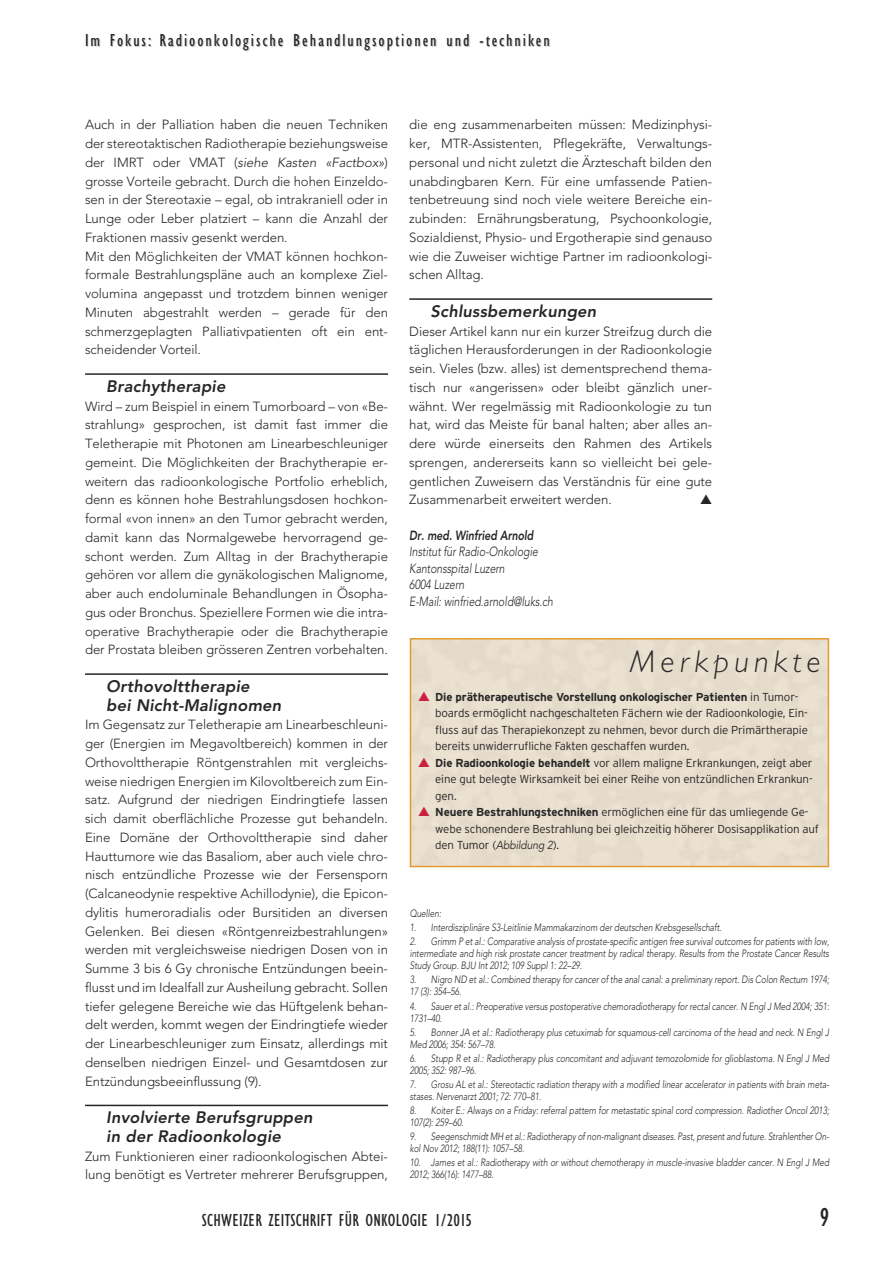
<style>
.page{position:relative;width:893px;height:1263px;background:#fff}
.page>*{position:absolute;margin:0;border:0;box-sizing:border-box;transform-origin:0 0}
.t1{font:italic 300 31.5px "Gill Sans";letter-spacing:.165em;color:#272627}
.t2{font:condensed 27px "Gill Sans";color:#272627}
.t3{font:condensed 18px "Gill Sans";letter-spacing:.11em;color:#272627}
.t4{font:condensed 18px "Gill Sans";letter-spacing:.015em;color:#272627}
.t5{font:italic 800 16.5px/18.8px "Avenir";letter-spacing:.01em;color:#272627}
.t6{font:300 13.2px/18.8px "Avenir";letter-spacing:-.005em;color:#272627;text-align:justify}
.t7{font:italic 300 13.2px/16.5px "Avenir";letter-spacing:-.005em;color:#272627;scale:.8 1}
.t8{font:italic 800 13.2px "Avenir";letter-spacing:-.005em;color:#272627;scale:.8 1}
.t9{font:300 11.55px/16.5px "Interstate";letter-spacing:-.015em;color:#272627}
.t10{font:italic 300 10.5px/12px "Avenir";letter-spacing:-.005em;color:#272627;scale:.8 1}
.s1{font-style:italic}
.s2{color:#cc203f}
.s3{font-weight:700}
.s4{font-family:"Avenir";font-weight:400;font-style:italic}
</style>
<div class="page">
<hr style="left:85px;top:373px;width:303px;height:2px;background:#272627">
<hr style="left:85px;top:673px;width:303px;height:2px;background:#272627">
<hr style="left:85px;top:1105px;width:303px;height:1px;background:#272627">
<hr style="left:409px;top:298px;width:303px;height:2px;background:#272627">
<div style="left:410px;top:638px;width:419px;height:229px;border:2px solid #e39a33"></div>
<h3 class="t3" style="left:85px;top:33px;width:466px">Im Fokus: Radioonkologische Behandlungsoptionen und -techniken</h3>
<p class="t6" style="left:85px;top:115px;width:304px;text-align:left">Auch in der Palliation haben die neuen Techniken der stereotaktischen Radiotherapie beziehungsweise der IMRT oder VMAT (<span class="s1">siehe Kasten «Factbox»</span>) grosse Vorteile gebracht. Durch die hohen Einzeldo&shy;sen in der Stereotaxie – egal, ob intrakraniell oder in Lunge oder Leber platziert – kann die Anzahl der Fraktionen massiv gesenkt werden.<br>Mit den Möglichkeiten der VMAT können hochkon&shy;formale Bestrahlungspläne auch an komplexe Ziel&shy;volumina angepasst und trotzdem binnen weniger Minuten abgestrahlt werden – gerade für den schmerzgeplagten Palliativpatienten oft ein ent&shy;scheidender Vorteil.</p>
<p class="t5" style="left:106px;top:377px;width:121px">Brachytherapie</p>
<p class="t6" style="left:85px;top:397px;width:304px">Wird – zum Beispiel in einem Tumorboard – von «Be&shy;strahlung» gesprochen, ist damit fast immer die Teletherapie mit Photonen am Linearbeschleuniger gemeint. Die Möglichkeiten der Brachytherapie er&shy;weitern das radioonkologische Portfolio erheblich, denn es können hohe Bestrahlungsdosen hochkon&shy;formal «von innen» an den Tumor gebracht werden, damit kann das Normalgewebe hervorragend ge&shy;schont werden. Zum Alltag in der Brachytherapie gehören vor allem die gynäkologischen Malignome, aber auch endoluminale Behandlungen in Ösopha&shy;gus oder Bronchus. Speziellere Formen wie die intra&shy;operative Brachytherapie oder die Brachytherapie der Prostata bleiben grösseren Zentren vorbehalten.</p>
<p class="t5" style="left:106px;top:677px;width:177px">Orthovolttherapie<br>bei Nicht-Malignomen</p>
<p class="t6" style="left:85px;top:715px;width:304px">Im Gegensatz zur Teletherapie am Linearbeschleuni&shy;ger (Energien im Megavoltbereich) kommen in der Orthovolttherapie Röntgenstrahlen mit vergleichs&shy;weise niedrigen Energien im Kilovoltbereich zum Ein&shy;satz. Aufgrund der niedrigen Eindringtiefe lassen sich damit oberflächliche Prozesse gut behandeln.<br>Eine Domäne der Orthovolttherapie sind daher Hauttumore wie das Basaliom, aber auch viele chro&shy;nisch entzündliche Prozesse wie der Fersensporn (Calcaneodynie respektive Achillodynie), die Epicon&shy;dylitis humeroradialis oder Bursitiden an diversen Gelenken. Bei diesen «Röntgenreizbestrahlungen» werden mit vergleichsweise niedrigen Dosen von in Summe 3 bis 6 Gy chronische Entzündungen beein&shy;flusst und im Idealfall zur Ausheilung gebracht. Sollen tiefer gelegene Bereiche wie das Hüftgelenk behan&shy;delt werden, kommt wegen der Eindringtiefe wieder der Linearbeschleuniger zum Einsatz, allerdings mit denselben niedrigen Einzel- und Gesamtdosen zur Entzündungsbeeinflussung (9).</p>
<p class="t5" style="left:106px;top:1108px;width:208px">Involvierte Berufsgruppen in der Radioonkologie</p>
<p class="t6" style="left:85px;top:1147px;width:304px">Zum Funktionieren einer radioonkologischen Abtei&shy;lung benötigt es Vertreter mehrerer Berufsgruppen,</p>
<p class="t6" style="left:409px;top:115px;width:304px">die eng zusammenarbeiten müssen: Medizinphysi&shy;ker, MTR-Assistenten, Pflegekräfte, Verwaltungs&shy;personal und nicht zuletzt die Ärzteschaft bilden den unabdingbaren Kern. Für eine umfassende Patien&shy;tenbetreuung sind noch viele weitere Bereiche ein&shy;zubinden: Ernährungsberatung, Psychoonkologie, Sozialdienst, Physio- und Ergotherapie sind genauso wie die Zuweiser wichtige Partner im radioonkologi&shy;schen Alltag.</p>
<p class="t5" style="left:431px;top:302px;width:167px">Schlussbemerkungen</p>
<p class="t6" style="left:409px;top:322px;width:304px">Dieser Artikel kann nur ein kurzer Streifzug durch die täglichen Herausforderungen in der Radioonkologie sein. Vieles (bzw. alles) ist dementsprechend thema&shy;tisch nur «angerissen» oder bleibt gänzlich uner&shy;wähnt. Wer regelmässig mit Radioonkologie zu tun hat, wird das Meiste für banal halten; aber alles an&shy;dere würde einerseits den Rahmen des Artikels sprengen, andererseits kann so vielleicht bei gele&shy;gentlichen Zuweisern das Verständnis für eine gute Zusammenarbeit erweitert werden.</p>
<p class="t8" style="left:409px;top:527px;width:157px">Dr. med. Winfried Arnold</p>
<p class="t7" style="left:409px;top:543px;width:181px">Institut für Radio-Onkologie<br>Kantonsspital Luzern<br>6004 Luzern<br>E-Mail: winfried.arnold@luks.ch</p>
<h1 class="t1" style="left:630px;top:649px;width:192px">Merkpunkte</h1>
<p class="t9" style="left:435px;top:688px;width:374px;text-indent:-17px"><span class="s2">▲</span> <span class="s3">Die prätherapeutische Vorstellung onkologischer Patienten</span> in Tumor&shy;boards ermöglicht nachgeschalteten Fächern wie der Radioonkologie, Ein&shy;fluss auf das Therapiekonzept zu nehmen, bevor durch die Primärtherapie bereits unwiderrufliche Fakten geschaffen wurden.</p>
<p class="t9" style="left:435px;top:754px;width:379px;text-align:justify;text-indent:-17px"><span class="s2">▲</span> <span class="s3">Die Radioonkologie behandelt</span> vor allem maligne Erkrankungen, zeigt aber eine gut belegte Wirksamkeit bei einer Reihe von entzündlichen Erkrankun&shy;gen.</p>
<p class="t9" style="left:435px;top:804px;width:385px;text-indent:-17px"><span class="s2">▲</span> <span class="s3">Neuere Bestrahlungstechniken</span> ermöglichen eine für das umliegende Ge&shy;webe schonendere Bestrahlung bei gleichzeitig höherer Dosisapplikation auf den Tumor (<span class="s4">Abbildung 2</span>).</p>
<p class="t10" style="left:410px;top:907px;width:41px">Quellen:</p>
<p class="t10" style="left:410px;top:921px;width:391px">1. Interdisziplinäre S3-Leitlinie Mammakarzinom der deutschen Krebsgesellschaft.</p>
<p class="t10" style="left:410px;top:936px;width:526px;text-align:justify">2. Grimm P et al.: Comparative analysis of prostate-specific antigen free survival outcomes for patients with low, intermediate and high risk prostate cancer treatment by radical therapy. Results from the Prostate Cancer Results Study Group. BJU Int 2012; 109 Suppl 1: 22–29.</p>
<p class="t10" style="left:410px;top:974px;width:526px">3. Nigro ND et al.: Combined therapy for cancer of the anal canal: a preliminary report. Dis Colon Rectum 1974;<br>17 (3): 354–56.</p>
<p class="t10" style="left:410px;top:1000px;width:526px">4. Sauer et al.: Preoperative versus postoperative chemoradiotherapy for rectal cancer. N Engl J Med 2004; 351:<br>1731–40.</p>
<p class="t10" style="left:410px;top:1026px;width:526px">5. Bonner JA et al.: Radiotherapy plus cetuximab for squamous-cell carcinoma of the head and neck. N Engl J<br>Med 2006; 354: 567–78.</p>
<p class="t10" style="left:410px;top:1052px;width:526px">6. Stupp R et al.: Radiotherapy plus concomitant and adjuvant temozolomide for glioblastoma. N Engl J Med<br>2005; 352: 987–96.</p>
<p class="t10" style="left:410px;top:1078px;width:525px">7. Grosu AL et al.: Stereotactic radiation therapy with a modified linear accelerator in patients with brain meta&shy;stases. Nervenarzt 2001; 72: 770–81.</p>
<p class="t10" style="left:410px;top:1104px;width:526px">8. Koiter E.: Always on a Friday: referral pattern for metastatic spinal cord compression. Radiother Oncol 2013;<br>107(2): 259–60.</p>
<p class="t10" style="left:410px;top:1130px;width:525px">9. Seegenschmidt MH et al.: Radiotherapy of non-malignant diseases. Past, present and future. Strahlenther On&shy;kol Nov 2012; 188(11): 1057–58.</p>
<p class="t10" style="left:410px;top:1157px;width:526px">10. James et al.: Radiotherapy with or without chemotherapy in muscle-invasive bladder cancer. N Engl J Med<br>2012; 366(16): 1477–88.</p>
<h3 class="t4" style="left:202px;top:1213px;width:271px">SCHWEIZER ZEITSCHRIFT FÜR ONKOLOGIE 1/2015</h3>
<h2 class="t2" style="left:819px;top:1207px;width:11px">9</h2>
</div>
